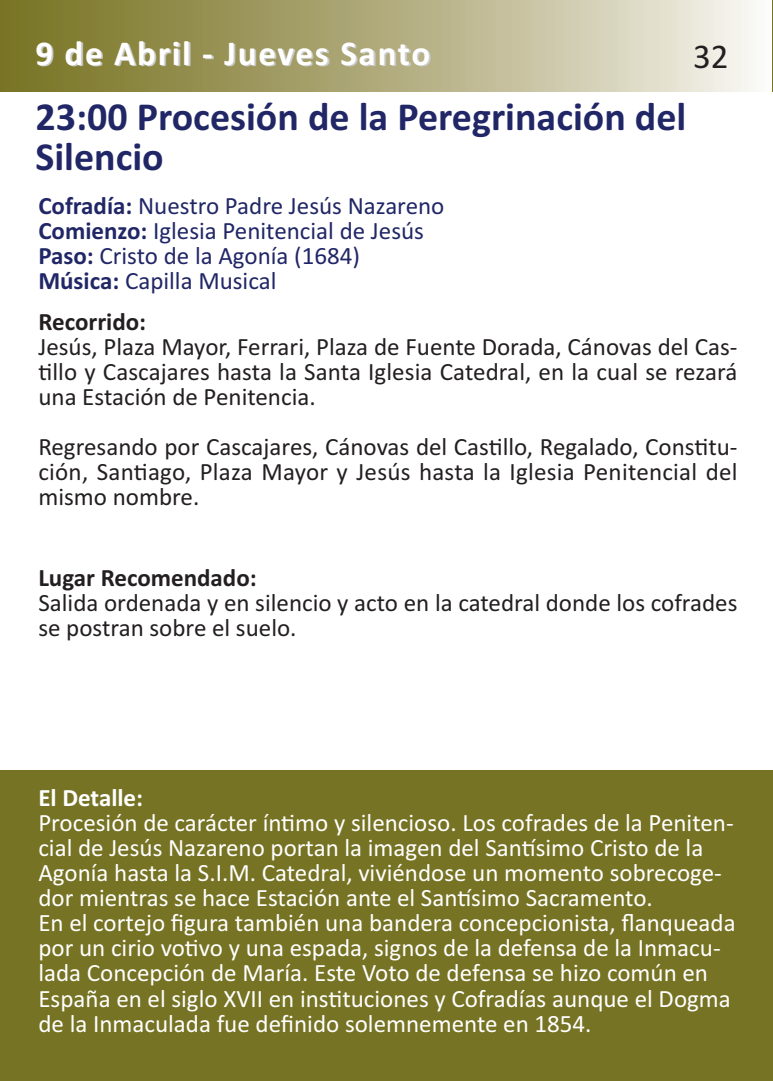
<style>
.page{position:relative;width:773px;height:1081px;background:#fff}
.page>*{position:absolute;margin:0;border:0;box-sizing:border-box;transform-origin:0 0}
.t1{font:700 40px/40px "Calibri";color:#212766}
.t2{font:700 35px "Calibri";letter-spacing:.05em;color:#fff}
.t3{font:35px "Calibri";color:#231f20}
.t4{font:25px/25px "Calibri";color:#fff}
.t5{font:25px/25px "Calibri";color:#231f20;text-align:justify}
.t6{font:25px/25px "Calibri";color:#212766}
.t7{font:700 25px "Calibri";color:#231f20}
.t8{font:700 25px "Calibri";color:#fff}
.s1{font-weight:700}
</style>
<div class="page">
<div style="left:0;top:770px;width:772px;height:311px;background:#777324"></div>
<div style="left:0;top:0;width:771px;height:91px;background:linear-gradient(to right,#736d1a,#f5f2eb)"></div>
<hr style="left:772px;top:0;width:1px;height:91px;background:#777324">
<h2 class="t2" style="left:35px;top:32px;width:396px">9 de Abril - Jueves Santo</h2>
<h2 class="t3" style="left:693px;top:35px;width:37px">32</h2>
<h1 class="t1" style="left:35px;top:96px;width:652px">23:00 Procesión de la Peregrinación del<br>Silencio</h1>
<p class="t6" style="left:38px;top:192px;width:407px"><span class="s1">Cofradía:</span> Nuestro Padre Jesús Nazareno <span class="s1">Comienzo:</span> Iglesia Penitencial de Jesús <span class="s1">Paso:</span> Cristo de la Agonía (1684)<br><span class="s1">Música:</span> Capilla Musical</p>
<p class="t7" style="left:38px;top:307px;width:109px">Recorrido:</p>
<p class="t5" style="left:38px;top:334px;width:700px">Jesús, Plaza Mayor, Ferrari, Plaza de Fuente Dorada, Cánovas del Cas&shy;tillo y Cascajares hasta la Santa Iglesia Catedral, en la cual se rezará una Estación de Penitencia.</p>
<p class="t5" style="left:38px;top:434px;width:700px">Regresando por Cascajares, Cánovas del Castillo, Regalado, Constitu&shy;ción, Santiago, Plaza Mayor y Jesús hasta la Iglesia Penitencial del mismo nombre.</p>
<p class="t7" style="left:38px;top:563px;width:220px">Lugar Recomendado:</p>
<p class="t5" style="left:38px;top:590px;width:700px">Salida ordenada y en silencio y acto en la catedral donde los cofrades se postran sobre el suelo.</p>
<p class="t8" style="left:38px;top:783px;width:106px">El Detalle:</p>
<p class="t4" style="left:38px;top:810px;width:698px">Procesión de carácter íntimo y silencioso. Los cofrades de la Peniten&shy;cial de Jesús Nazareno portan la imagen del Santísimo Cristo de la Agonía hasta la S.I.M. Catedral, viviéndose un momento sobrecoge&shy;dor mientras se hace Estación ante el Santísimo Sacramento.<br>En el cortejo figura también una bandera concepcionista, flanqueada por un cirio votivo y una espada, signos de la defensa de la Inmacu&shy;lada Concepción de María. Este Voto de defensa se hizo común en España en el siglo XVII en instituciones y Cofradías aunque el Dogma de la Inmaculada fue definido solemnemente en 1854.</p>
</div>
